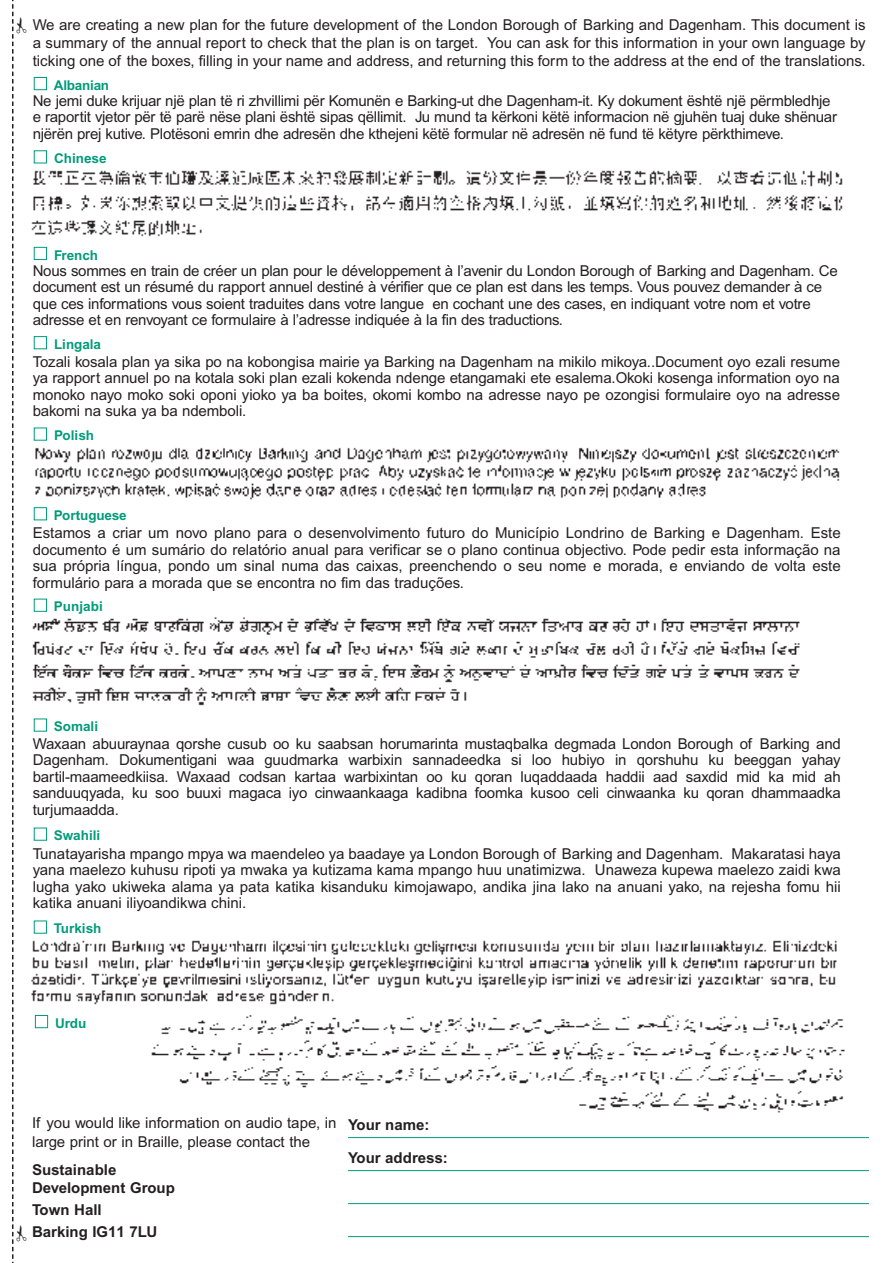
<style>
.page{position:relative;width:893px;height:1263px;background:#fff}
.page>*{position:absolute;margin:0;border:0;box-sizing:border-box;transform-origin:0 0}
.t1{font:15px/16.5px "Arial";letter-spacing:-.015em;color:#231f20;text-align:justify}
.t2{font:700 15px/18px "Arial";color:#231f20}
.t3{font:700 13.5px "Arial";color:#009b7a}
</style>
<div class="page">
<hr style="left:348px;top:1137px;width:521px;height:1px;background:#009b7a">
<hr style="left:348px;top:1170px;width:521px;height:1px;background:#009b7a">
<hr style="left:348px;top:1203px;width:521px;height:1px;background:#009b7a">
<hr style="left:348px;top:1236px;width:521px;height:1px;background:#009b7a">
<div style="left:34px;top:77px;width:13px;height:13px;border:1px solid #009b7a"></div>
<div style="left:34px;top:150px;width:13px;height:13px;border:1px solid #009b7a"></div>
<div style="left:34px;top:247px;width:13px;height:13px;border:1px solid #009b7a"></div>
<img style="left:31px;top:163px;width:812px;height:91px">
<div style="left:34px;top:336px;width:13px;height:13px;border:1px solid #009b7a"></div>
<div style="left:34px;top:428px;width:13px;height:12px;border:1px solid #009b7a"></div>
<img style="left:33px;top:447px;width:807px;height:62px">
<div style="left:34px;top:507px;width:13px;height:13px;border:1px solid #009b7a"></div>
<img style="left:32px;top:607px;width:768px;height:99px">
<div style="left:34px;top:599px;width:13px;height:13px;border:1px solid #009b7a"></div>
<div style="left:34px;top:719px;width:13px;height:12px;border:1px solid #009b7a"></div>
<div style="left:34px;top:828px;width:13px;height:12px;border:1px solid #009b7a"></div>
<img style="left:151px;top:1016px;width:694px;height:97px">
<div style="left:34px;top:921px;width:13px;height:12px;border:1px solid #009b7a"></div>
<img style="left:31px;top:940px;width:806px;height:76px">
<div style="left:35px;top:1015px;width:13px;height:13px;border:1px solid #009b7a"></div>
<svg style="left:12px;top:0;width:2px;height:1263px"></svg>
<p class="t1" style="left:33px;top:17px;width:834px;line-height:18px">We are creating a new plan for the future development of the London Borough of Barking and Dagenham. This document is a summary of the annual report to check that the plan is on target. You can ask for this information in your own language by ticking one of the boxes, filling in your name and address, and returning this form to the address at the end of the translations.</p>
<p class="t3" style="left:54px;top:80px;width:57px">Albanian</p>
<p class="t1" style="left:33px;top:94px;width:806px;text-align:left">Ne jemi duke krijuar një plan të ri zhvillimi për Komunën e Barking-ut dhe Dagenham-it. Ky dokument është një përmbledhje e raportit vjetor për të parë nëse plani është sipas qëllimit. Ju mund ta kërkoni këtë informacion në gjuhën tuaj duke shënuar njërën prej kutive. Plotësoni emrin dhe adresën dhe kthejeni këtë formular në adresën në fund të këtyre përkthimeve.</p>
<p class="t3" style="left:54px;top:154px;width:54px">Chinese</p>
<p class="t3" style="left:54px;top:250px;width:46px">French</p>
<p class="t1" style="left:33px;top:264px;width:806px;text-align:left">Nous sommes en train de créer un plan pour le développement à l’avenir du London Borough of Barking and Dagenham. Ce document est un résumé du rapport annuel destiné à vérifier que ce plan est dans les temps. Vous pouvez demander à ce que ces informations vous soient traduites dans votre langue en cochant une des cases, en indiquant votre nom et votre adresse et en renvoyant ce formulaire à l’adresse indiquée à la fin des traductions.</p>
<p class="t3" style="left:54px;top:339px;width:49px">Lingala</p>
<p class="t1" style="left:33px;top:355px;width:809px">Tozali kosala plan ya sika po na kobongisa mairie ya Barking na Dagenham na mikilo mikoya..Document oyo ezali resume ya rapport annuel po na kotala soki plan ezali kokenda ndenge etangamaki ete esalema.Okoki kosenga information oyo na monoko nayo moko soki oponi yioko ya ba boites, okomi kombo na adresse nayo pe ozongisi formulaire oyo na adresse bakomi na suka ya ba ndemboli.</p>
<p class="t3" style="left:54px;top:431px;width:42px">Polish</p>
<p class="t3" style="left:54px;top:510px;width:74px">Portuguese</p>
<p class="t1" style="left:33px;top:526px;width:809px">Estamos a criar um novo plano para o desenvolvimento futuro do Município Londrino de Barking e Dagenham. Este documento é um sumário do relatório anual para verificar se o plano continua objectivo. Pode pedir esta informação na sua própria língua, pondo um sinal numa das caixas, preenchendo o seu nome e morada, e enviando de volta este formulário para a morada que se encontra no fim das traduções.</p>
<p class="t3" style="left:54px;top:602px;width:50px">Punjabi</p>
<p class="t3" style="left:54px;top:722px;width:46px">Somali</p>
<p class="t1" style="left:33px;top:737px;width:810px">Waxaan abuuraynaa qorshe cusub oo ku saabsan horumarinta mustaqbalka degmada London Borough of Barking and Dagenham. Dokumentigani waa guudmarka warbixin sannadeedka si loo hubiyo in qorshuhu ku beeggan yahay bartil-maameedkiisa. Waxaad codsan kartaa warbixintan oo ku qoran luqaddaada haddii aad saxdid mid ka mid ah sanduuqyada, ku soo buuxi magaca iyo cinwaankaaga kadibna foomka kusoo celi cinwaanka ku qoran dhammaadka turjumaadda.</p>
<p class="t3" style="left:54px;top:831px;width:48px">Swahili</p>
<p class="t1" style="left:33px;top:847px;width:810px">Tunatayarisha mpango mpya wa maendeleo ya baadaye ya London Borough of Barking and Dagenham. Makaratasi haya yana maelezo kuhusu ripoti ya mwaka ya kutizama kama mpango huu unatimizwa. Unaweza kupewa maelezo zaidi kwa lugha yako ukiweka alama ya pata katika kisanduku kimojawapo, andika jina lako na anuani yako, na rejesha fomu hii katika anuani iliyoandikwa chini.</p>
<p class="t3" style="left:54px;top:923px;width:49px">Turkish</p>
<p class="t3" style="left:55px;top:1018px;width:33px">Urdu</p>
<p class="t1" style="left:32px;top:1116px;width:306px">If you would like information on audio tape, in</p>
<p class="t1" style="left:32px;top:1135px;width:280px">large print or in Braille, please contact the</p>
<p class="t2" style="left:32px;top:1162px;width:144px">Sustainable<br>Development Group</p>
<p class="t2" style="left:32px;top:1200px;width:127px;line-height:22.2px">Town Hall<br>Barking IG11 7LU</p>
<p class="t2" style="left:348px;top:1117px;width:83px">Your name:</p>
<p class="t2" style="left:348px;top:1150px;width:101px">Your address:</p>
</div>
